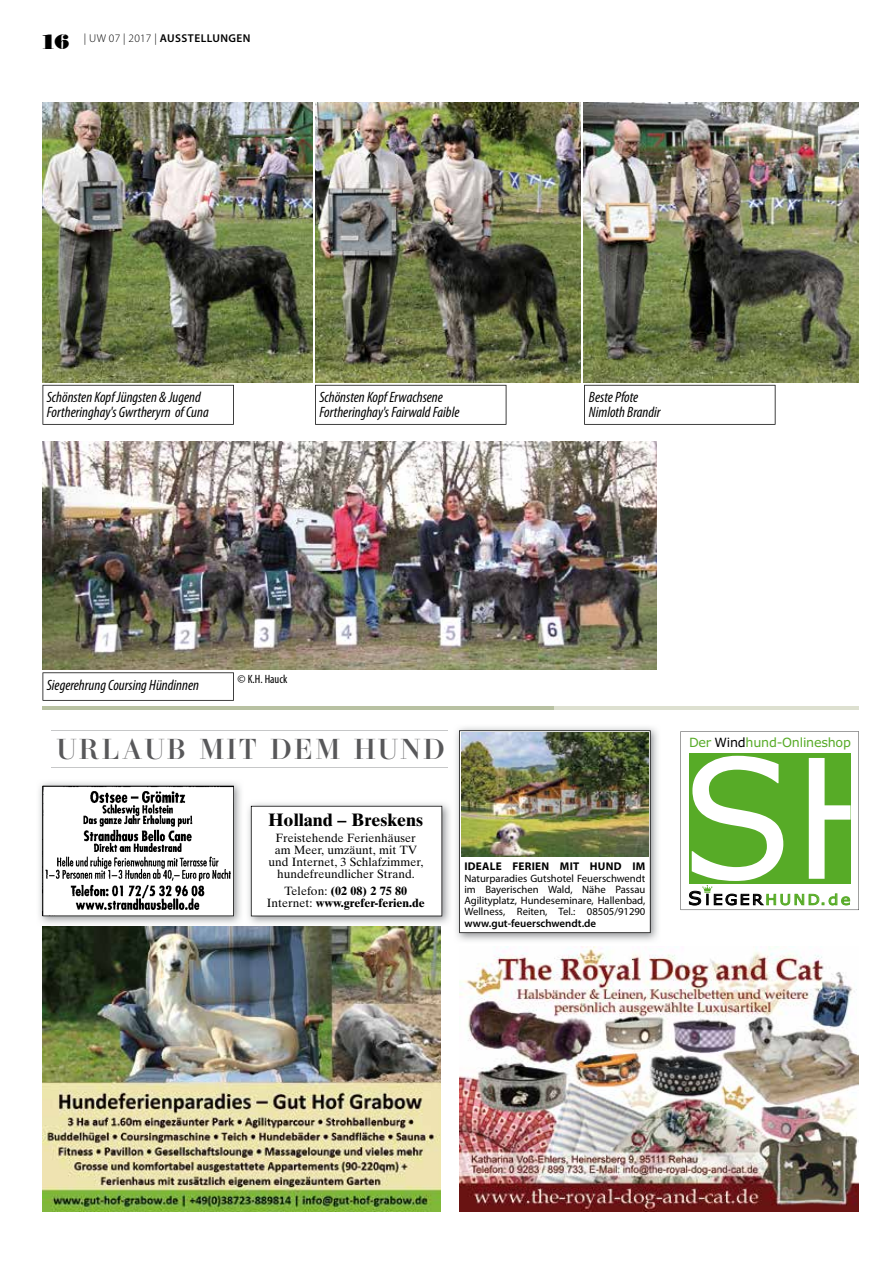
<style>
.page{position:relative;width:893px;height:1263px;background:#fff}
.page>*{position:absolute;margin:0;border:0;box-sizing:border-box;transform-origin:0 0}
.t1{font:28.5px "Viola BQ";letter-spacing:.1em;color:#58585a;scale:.95 1}
.t2{font:21px "Fette Bauersche Antiqua";color:#000}
.t3{font:700 18px "Times Ten";color:#000}
.t4{font:italic condensed 15px/15px "Myriad Pro";color:#000}
.t5{font:14.4px "MS Reference Sans Serif";letter-spacing:.145em;color:#57ab27;scale:1.1 1}
.t6{font:12.75px "MS Reference Sans Serif";letter-spacing:-.02em;color:#57ab27}
.t7{font:12px/12px "Times Ten";color:#000;text-align:center}
.t8{font:700 12px/12px "Times Ten";color:#000;text-align:center}
.t9{font:condensed 12px "Myriad Pro";color:#000}
.t10{font:600 11.4px "Myriad Pro";letter-spacing:.04em;color:#000}
.t11{font:700 11.25px "Myriad Pro";letter-spacing:.02em;color:#000}
.t12{font:600 10.95px "Myriad Pro";color:#000}
.t13{font:10.65px/11.2px "Myriad Pro";color:#000;text-align:justify}
.s1{font-weight:300}
.s2{font-weight:400}
.s3{color:#000}
.s4{font-size:18.3px;color:#000}
</style>
<div class="page">
<svg style="left:43px;top:385px;width:191px;height:40px"></svg>
<svg style="left:315px;top:385px;width:191px;height:40px"></svg>
<svg style="left:584px;top:385px;width:191px;height:40px"></svg>
<img style="left:43px;top:102px;width:269px;height:281px">
<img style="left:584px;top:102px;width:275px;height:281px">
<img style="left:43px;top:442px;width:614px;height:228px">
<img style="left:315px;top:102px;width:266px;height:281px">
<hr style="left:554px;top:706px;width:305px;height:4px;background:#dde0d0">
<hr style="left:43px;top:706px;width:511px;height:4px;background:#b8c1a2">
<img style="left:245px;top:803px;width:205px;height:124px">
<svg style="left:251px;top:806px;width:191px;height:110px"></svg>
<img style="left:39px;top:782px;width:202px;height:142px">
<svg style="left:43px;top:786px;width:191px;height:130px"></svg>
<img style="left:43px;top:927px;width:397px;height:285px">
<hr style="left:51px;top:730px;width:396px;height:1px;background:#c6c7c8">
<hr style="left:51px;top:767px;width:396px;height:1px;background:#c6c7c8">
<img style="left:456px;top:727px;width:202px;height:214px">
<svg style="left:459px;top:730px;width:192px;height:203px"></svg>
<img style="left:461px;top:733px;width:187px;height:124px">
<img style="left:459px;top:946px;width:399px;height:266px">
<svg style="left:681px;top:731px;width:178px;height:179px"></svg>
<svg style="left:43px;top:672px;width:191px;height:29px"></svg>
<h2 class="t2" style="left:43px;top:29px;width:28px">16</h2>
<p class="t10" style="left:84px;top:32px;width:168px"><span class="s1">| UW 07 | 2017 |</span> AUSSTELLUNGEN</p>
<p class="t4" style="left:47px;top:390px;width:163px">Schönsten Kopf Jüngsten &amp; Jugend<br>Fortheringhay's Gwrtheryrn of Cuna</p>
<p class="t4" style="left:319px;top:390px;width:142px">Schönsten Kopf Erwachsene<br>Fortheringhay's Fairwald Faible</p>
<p class="t4" style="left:589px;top:390px;width:73px">Beste Pfote<br>Nimloth Brandir</p>
<p class="t4" style="left:47px;top:678px;width:154px">Siegerehrung Coursing Hündinnen</p>
<p class="t9" style="left:238px;top:672px;width:51px">© K.H. Hauck</p>
<h1 class="t1" style="left:57px;top:732px;width:410px">URLAUB MIT DEM HUND</h1>
<p class="t3" style="left:269px;top:809px;width:156px">Holland – Breskens</p>
<p class="t7" style="left:268px;top:831px;width:157px">Freistehende Ferienhäuser am Meer, umzäunt, mit TV und Internet, 3 Schlafzimmer, hundefreundlicher Strand.</p>
<p class="t8" style="left:267px;top:884px;width:159px"><span class="s2">Telefon:</span> (02 08) 2 75 80<br><span class="s2">Internet:</span> www.grefer-ferien.de</p>
<p class="t11" style="left:464px;top:860px;width:182px">IDEALE FERIEN MIT HUND IM</p>
<p class="t13" style="left:464px;top:873px;width:183px">Naturparadies Gutshotel Feuerschwendt im Bayerischen Wald, Nähe Passau Agilityplatz, Hundeseminare, Hallenbad, Wellness, Reiten, Tel.: 08505/91290</p>
<p class="t12" style="left:464px;top:917px;width:133px">www.gut-feuerschwendt.de</p>
<p class="t6" style="left:689px;top:734px;width:163px">Der <span class="s3">Wind</span>hund-Onlineshop</p>
<p class="t5" style="left:688px;top:890px;width:149px"><span class="s4">S</span> <span class="s3">EGER</span>HUND.de</p>
</div>
